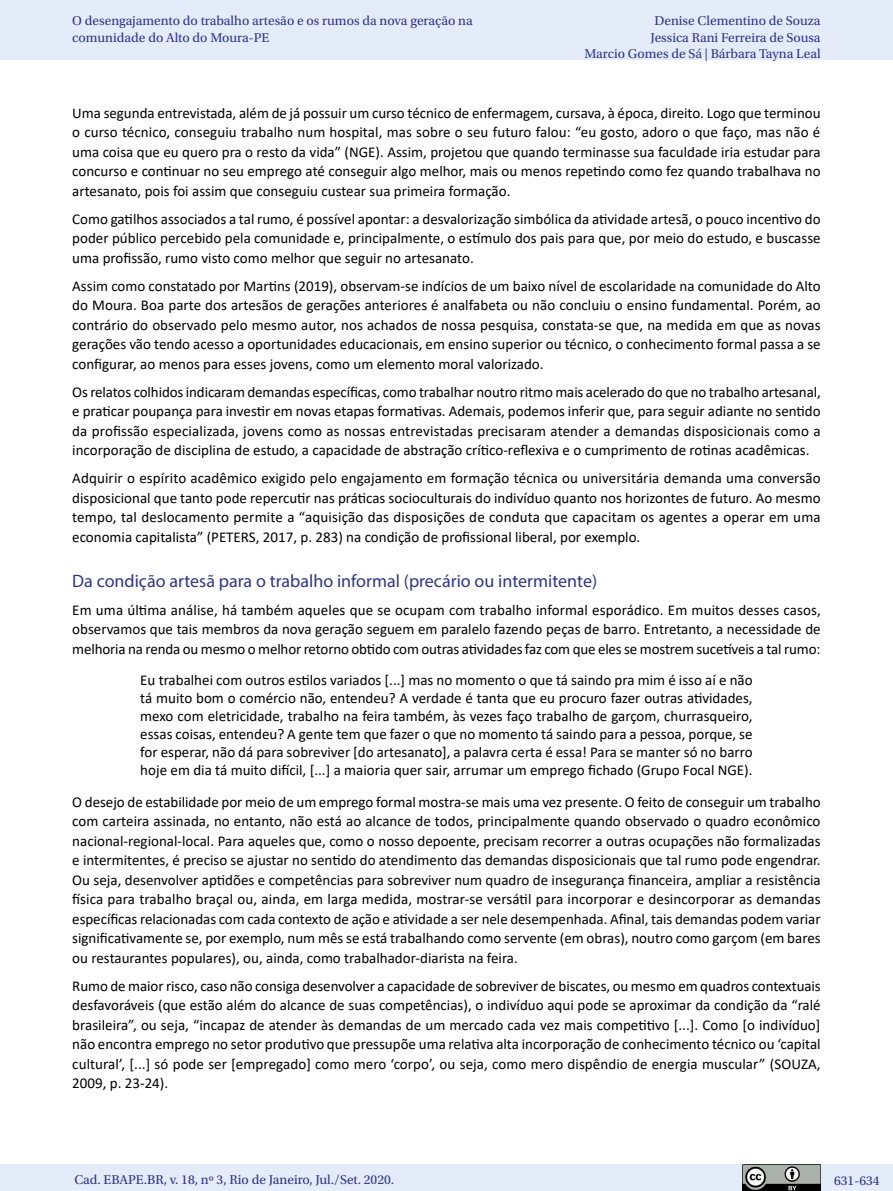
<style>
.page{position:relative;width:893px;height:1191px;background:#fff}
.page>*{position:absolute;margin:0;border:0;box-sizing:border-box;transform-origin:0 0}
.t1{font:18px "Myriad Pro";color:#2d3494}
.t2{font:15px/19.5px "Calibri";color:#000;text-align:justify}
.t3{font:13.5px/16.5px "Utopia Std";color:#2d3494}
</style>
<div class="page">
<div style="left:0;top:0;width:893px;height:60px;background:#e3ecf8"></div>
<div style="left:0;top:1164px;width:893px;height:27px;background:#e3ecf8"></div>
<img style="left:743px;top:1164px;width:78px;height:27px">
<p class="t3" style="left:72px;top:13px;width:402px">O desengajamento do trabalho artesão e os rumos da nova geração na comunidade do Alto do Moura-PE</p>
<p class="t3" style="left:584px;top:13px;width:238px;text-align:right">Denise Clementino de Souza<br>Jessica Rani Ferreira de Sousa<br>Marcio Gomes de Sá | Bárbara Tayna Leal</p>
<p class="t2" style="left:72px;top:102px;width:750px">Uma segunda entrevistada, além de já possuir um curso técnico de enfermagem, cursava, à época, direito. Logo que terminou o curso técnico, conseguiu trabalho num hospital, mas sobre o seu futuro falou: “eu gosto, adoro o que faço, mas não é uma coisa que eu quero pra o resto da vida” (NGE). Assim, projetou que quando terminasse sua faculdade iria estudar para concurso e continuar no seu emprego até conseguir algo melhor, mais ou menos repetindo como fez quando trabalhava no artesanato, pois foi assim que conseguiu custear sua primeira formação.</p>
<p class="t2" style="left:72px;top:208px;width:750px">Como gatilhos associados a tal rumo, é possível apontar: a desvalorização simbólica da atividade artesã, o pouco incentivo do poder público percebido pela comunidade e, principalmente, o estímulo dos pais para que, por meio do estudo, e buscasse uma profissão, rumo visto como melhor que seguir no artesanato.</p>
<p class="t2" style="left:72px;top:275px;width:750px">Assim como constatado por Martins (2019), observam-se indícios de um baixo nível de escolaridade na comunidade do Alto do Moura. Boa parte dos artesãos de gerações anteriores é analfabeta ou não concluiu o ensino fundamental. Porém, ao contrário do observado pelo mesmo autor, nos achados de nossa pesquisa, constata-se que, na medida em que as novas gerações vão tendo acesso a oportunidades educacionais, em ensino superior ou técnico, o conhecimento formal passa a se configurar, ao menos para esses jovens, como um elemento moral valorizado.</p>
<p class="t2" style="left:72px;top:381px;width:750px">Os relatos colhidos indicaram demandas específicas, como trabalhar noutro ritmo mais acelerado do que no trabalho artesanal, e praticar poupança para investir em novas etapas formativas. Ademais, podemos inferir que, para seguir adiante no sentido da profissão especializada, jovens como as nossas entrevistadas precisaram atender a demandas disposicionais como a incorporação de disciplina de estudo, a capacidade de abstração crítico-reflexiva e o cumprimento de rotinas acadêmicas.</p>
<p class="t2" style="left:72px;top:468px;width:750px">Adquirir o espírito acadêmico exigido pelo engajamento em formação técnica ou universitária demanda uma conversão disposicional que tanto pode repercutir nas práticas socioculturais do indivíduo quanto nos horizontes de futuro. Ao mesmo tempo, tal deslocamento permite a “aquisição das disposições de conduta que capacitam os agentes a operar em uma economia capitalista” (PETERS, 2017, p. 283) na condição de profissional liberal, por exemplo.</p>
<p class="t1" style="left:72px;top:569px;width:526px">Da condição artesã para o trabalho informal (precário ou intermitente)</p>
<p class="t2" style="left:72px;top:599px;width:750px">Em uma última análise, há também aqueles que se ocupam com trabalho informal esporádico. Em muitos desses casos, observamos que tais membros da nova geração seguem em paralelo fazendo peças de barro. Entretanto, a necessidade de melhoria na renda ou mesmo o melhor retorno obtido com outras atividades faz com que eles se mostrem sucetíveis a tal rumo:</p>
<p class="t2" style="left:140px;top:670px;width:614px;line-height:18px">Eu trabalhei com outros estilos variados [...] mas no momento o que tá saindo pra mim é isso aí e não tá muito bom o comércio não, entendeu? A verdade é tanta que eu procuro fazer outras atividades, mexo com eletricidade, trabalho na feira também, às vezes faço trabalho de garçom, churrasqueiro, essas coisas, entendeu? A gente tem que fazer o que no momento tá saindo para a pessoa, porque, se for esperar, não dá para sobreviver [do artesanato], a palavra certa é essa! Para se manter só no barro hoje em dia tá muito difícil, [...] a maioria quer sair, arrumar um emprego fichado (Grupo Focal NGE).</p>
<p class="t2" style="left:72px;top:791px;width:750px">O desejo de estabilidade por meio de um emprego formal mostra-se mais uma vez presente. O feito de conseguir um trabalho com carteira assinada, no entanto, não está ao alcance de todos, principalmente quando observado o quadro econômico nacional-regional-local. Para aqueles que, como o nosso depoente, precisam recorrer a outras ocupações não formalizadas e intermitentes, é preciso se ajustar no sentido do atendimento das demandas disposicionais que tal rumo pode engendrar.<br>Ou seja, desenvolver aptidões e competências para sobreviver num quadro de insegurança financeira, ampliar a resistência física para trabalho braçal ou, ainda, em larga medida, mostrar-se versátil para incorporar e desincorporar as demandas específicas relacionadas com cada contexto de ação e atividade a ser nele desempenhada. Afinal, tais demandas podem variar significativamente se, por exemplo, num mês se está trabalhando como servente (em obras), noutro como garçom (em bares ou restaurantes populares), ou, ainda, como trabalhador-diarista na feira.</p>
<p class="t2" style="left:72px;top:975px;width:750px">Rumo de maior risco, caso não consiga desenvolver a capacidade de sobreviver de biscates, ou mesmo em quadros contextuais desfavoráveis (que estão além do alcance de suas competências), o indivíduo aqui pode se aproximar da condição da “ralé brasileira”, ou seja, “incapaz de atender às demandas de um mercado cada vez mais competitivo [...]. Como [o indivíduo] não encontra emprego no setor produtivo que pressupõe uma relativa alta incorporação de conhecimento técnico ou ‘capital cultural’, [...] só pode ser [empregado] como mero ‘corpo’, ou seja, como mero dispêndio de energia muscular” (SOUZA, 2009, p. 23-24).</p>
<p class="t3" style="left:74px;top:1171px;width:321px">Cad. EBAPE.BR, v. 18, nº 3, Rio de Janeiro, Jul./Set. 2020.</p>
<p class="t3" style="left:834px;top:1172px;width:47px">631-634</p>
</div>
